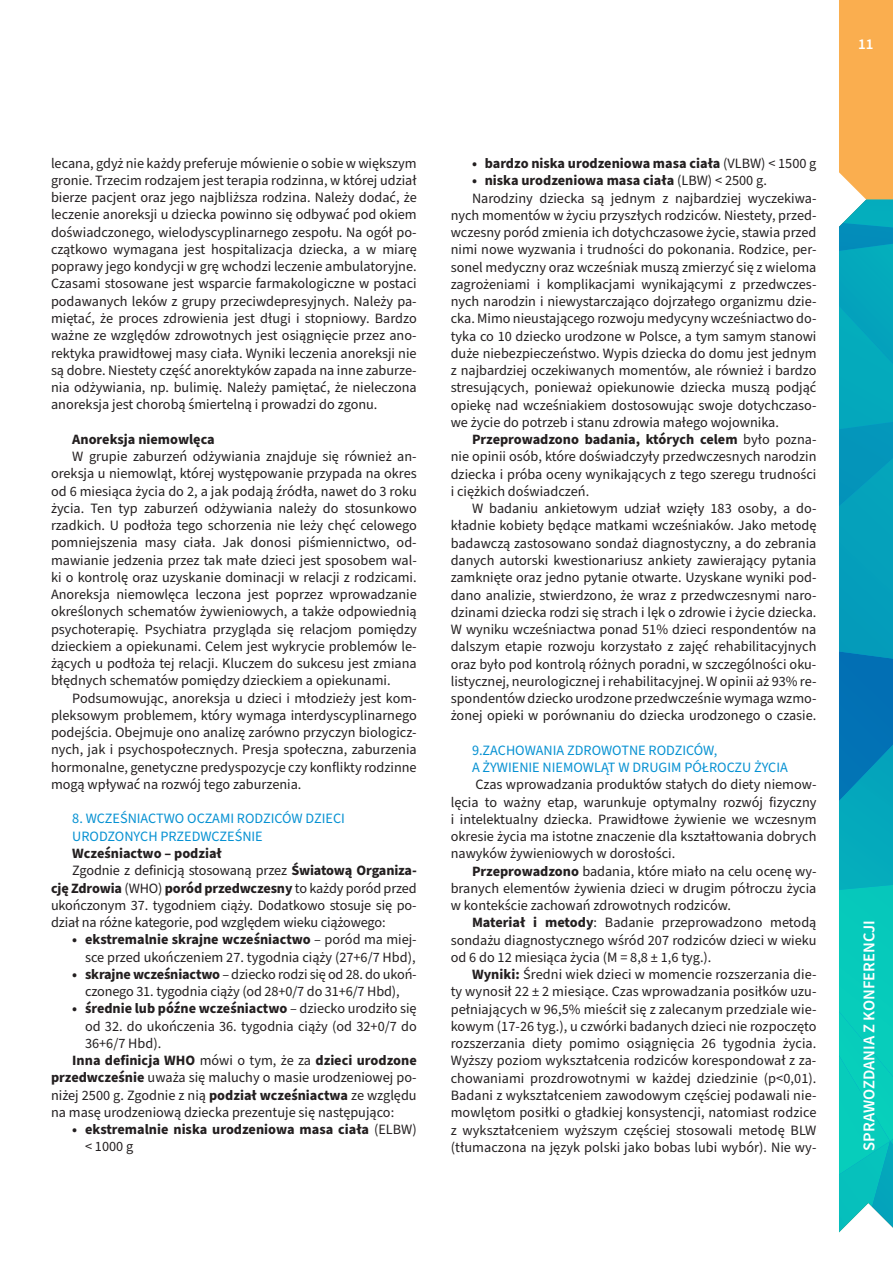
<style>
.page{position:relative;width:893px;height:1263px;background:#fff}
.page>*{position:absolute;margin:0;border:0;box-sizing:border-box;transform-origin:0 0}
.t1{font:600 16.5px "Source Sans Pro";color:#fff}
.t2{font:600 15px "Source Sans Pro";color:#fff}
.t3{font:14.25px/17.2px "Source Sans Pro";color:#231f20;text-align:justify}
.t4{font:700 14.25px/17.2px "Source Sans Pro";color:#231f20}
.t5{font:14.25px/17.2px "Source Sans Pro";color:#0691d2}
.s1{font-weight:700}
.s2{font-weight:400}
</style>
<div class="page">
<svg style="left:839px;top:0;width:54px;height:1233px;background:#31abab"></svg>
<p class="t3" style="left:51px;top:155px;width:367px">lecana, gdyż nie każdy preferuje mówienie o sobie w większym gronie. Trzecim rodzajem jest terapia rodzinna, w której udział bierze pacjent oraz jego najbliższa rodzina. Należy dodać, że leczenie anoreksji u dziecka powinno się odbywać pod okiem doświadczonego, wielodyscyplinarnego zespołu. Na ogół po&shy;czątkowo wymagana jest hospitalizacja dziecka, a w miarę poprawy jego kondycji w grę wchodzi leczenie ambulatoryjne.<br>Czasami stosowane jest wsparcie farmakologiczne w postaci podawanych leków z grupy przeciwdepresyjnych. Należy pa&shy;miętać, że proces zdrowienia jest długi i stopniowy. Bardzo ważne ze względów zdrowotnych jest osiągnięcie przez ano&shy;rektyka prawidłowej masy ciała. Wyniki leczenia anoreksji nie są dobre. Niestety część anorektyków zapada na inne zaburze&shy;nia odżywiania, np. bulimię. Należy pamiętać, że nieleczona anoreksja jest chorobą śmiertelną i prowadzi do zgonu.</p>
<p class="t4" style="left:72px;top:431px;width:144px">Anoreksja niemowlęca</p>
<p class="t3" style="left:51px;top:448px;width:367px;text-indent:21px">W grupie zaburzeń odżywiania znajduje się również an&shy;oreksja u niemowląt, której występowanie przypada na okres od 6 miesiąca życia do 2, a jak podają źródła, nawet do 3 roku życia. Ten typ zaburzeń odżywiania należy do stosunkowo rzadkich. U podłoża tego schorzenia nie leży chęć celowego pomniejszenia masy ciała. Jak donosi piśmiennictwo, od&shy;mawianie jedzenia przez tak małe dzieci jest sposobem wal&shy;ki o kontrolę oraz uzyskanie dominacji w relacji z rodzicami.<br>Anoreksja niemowlęca leczona jest poprzez wprowadzanie określonych schematów żywieniowych, a także odpowiednią psychoterapię. Psychiatra przygląda się relacjom pomiędzy dzieckiem a opiekunami. Celem jest wykrycie problemów le&shy;żących u podłoża tej relacji. Kluczem do sukcesu jest zmiana błędnych schematów pomiędzy dzieckiem a opiekunami.</p>
<p class="t3" style="left:51px;top:690px;width:367px;text-indent:21px">Podsumowując, anoreksja u dzieci i młodzieży jest kom&shy;pleksowym problemem, który wymaga interdyscyplinarnego podejścia. Obejmuje ono analizę zarówno przyczyn biologicz&shy;nych, jak i psychospołecznych. Presja społeczna, zaburzenia hormonalne, genetyczne predyspozycje czy konflikty rodzinne mogą wpływać na rozwój tego zaburzenia.</p>
<p class="t5" style="left:72px;top:810px;width:274px">8. WCZEŚNIACTWO OCZAMI RODZICÓW DZIECI<br>URODZONYCH PRZEDWCZEŚNIE</p>
<p class="t4" style="left:72px;top:845px;width:151px">Wcześniactwo – podział</p>
<p class="t3" style="left:72px;top:862px;width:346px">Zgodnie z definicją stosowaną przez <span class="s1">Światową Organiza-</span></p>
<p class="t4" style="left:51px;top:879px;width:367px">cję Zdrowia <span class="s2">(WHO)</span> poród przedwczesny <span class="s2">to każdy poród przed</span></p>
<p class="t3" style="left:51px;top:897px;width:367px">ukończonym 37. tygodniem ciąży. Dodatkowo stosuje się po-</p>
<p class="t3" style="left:51px;top:914px;width:336px">dział na różne kategorie, pod względem wieku ciążowego:</p>
<p class="t3" style="left:72px;top:931px;width:346px;text-align:right"><span class="s1">• ekstremalnie skrajne wcześniactwo</span> – poród ma miej&shy;sce przed ukończeniem 27. tygodnia ciąży (27+6/7 Hbd),</p>
<p class="t3" style="left:72px;top:966px;width:346px;text-align:center"><span class="s1">• skrajne wcześniactwo</span> – dziecko rodzi się od 28. do ukoń&shy;czonego 31. tygodnia ciąży (od 28+0/7 do 31+6/7 Hbd),</p>
<p class="t4" style="left:72px;top:1000px;width:346px">• średnie lub późne wcześniactwo <span class="s2">– dziecko urodziło się</span></p>
<p class="t3" style="left:85px;top:1018px;width:333px">od 32. do ukończenia 36. tygodnia ciąży (od 32+0/7 do</p>
<p class="t3" style="left:85px;top:1035px;width:78px">36+6/7 Hbd).</p>
<p class="t4" style="left:72px;top:1052px;width:346px">Inna definicja WHO <span class="s2">mówi o tym, że za</span> dzieci urodzone</p>
<p class="t3" style="left:51px;top:1069px;width:367px"><span class="s1">przedwcześnie</span> uważa się maluchy o masie urodzeniowej po-</p>
<p class="t3" style="left:51px;top:1087px;width:367px">niżej 2500 g. Zgodnie z nią <span class="s1">podział wcześniactwa</span> ze względu</p>
<p class="t3" style="left:51px;top:1104px;width:345px">na masę urodzeniową dziecka prezentuje się następująco:</p>
<p class="t4" style="left:85px;top:1121px;width:333px;text-indent:-13px">• ekstremalnie niska urodzeniowa masa ciała <span class="s2">(ELBW) &lt; 1000 g</span></p>
<p class="t4" style="left:472px;top:155px;width:346px">• bardzo niska urodzeniowa masa ciała <span class="s2">(VLBW) &lt; 1500 g</span></p>
<p class="t4" style="left:472px;top:172px;width:296px">• niska urodzeniowa masa ciała <span class="s2">(LBW) &lt; 2500 g.</span></p>
<p class="t3" style="left:472px;top:190px;width:346px">Narodziny dziecka są jednym z najbardziej wyczekiwa-</p>
<p class="t3" style="left:451px;top:207px;width:367px">nych momentów w życiu przyszłych rodziców. Niestety, przed-</p>
<p class="t3" style="left:451px;top:224px;width:367px">wczesny poród zmienia ich dotychczasowe życie, stawia przed</p>
<p class="t3" style="left:451px;top:241px;width:367px">nimi nowe wyzwania i trudności do pokonania. Rodzice, per-</p>
<p class="t3" style="left:451px;top:259px;width:367px">sonel medyczny oraz wcześniak muszą zmierzyć się z wieloma</p>
<p class="t3" style="left:451px;top:276px;width:367px">zagrożeniami i komplikacjami wynikającymi z przedwczes-</p>
<p class="t3" style="left:451px;top:293px;width:367px">nych narodzin i niewystarczająco dojrzałego organizmu dzie-</p>
<p class="t3" style="left:451px;top:310px;width:367px">cka. Mimo nieustającego rozwoju medycyny wcześniactwo do-</p>
<p class="t3" style="left:451px;top:328px;width:367px">tyka co 10 dziecko urodzone w Polsce, a tym samym stanowi</p>
<p class="t3" style="left:451px;top:345px;width:367px">duże niebezpieczeństwo. Wypis dziecka do domu jest jednym</p>
<p class="t3" style="left:451px;top:362px;width:367px">z najbardziej oczekiwanych momentów, ale również i bardzo</p>
<p class="t3" style="left:451px;top:379px;width:367px">stresujących, ponieważ opiekunowie dziecka muszą podjąć</p>
<p class="t3" style="left:451px;top:397px;width:367px">opiekę nad wcześniakiem dostosowując swoje dotychczaso-</p>
<p class="t3" style="left:451px;top:414px;width:330px">we życie do potrzeb i stanu zdrowia małego wojownika.</p>
<p class="t4" style="left:472px;top:431px;width:346px">Przeprowadzono badania, których celem <span class="s2">było pozna-</span></p>
<p class="t3" style="left:451px;top:448px;width:367px">nie opinii osób, które doświadczyły przedwczesnych narodzin</p>
<p class="t3" style="left:451px;top:466px;width:367px">dziecka i próba oceny wynikających z tego szeregu trudności</p>
<p class="t3" style="left:451px;top:483px;width:140px">i ciężkich doświadczeń.</p>
<p class="t3" style="left:472px;top:500px;width:346px">W badaniu ankietowym udział wzięły 183 osoby, a do-</p>
<p class="t3" style="left:451px;top:518px;width:367px">kładnie kobiety będące matkami wcześniaków. Jako metodę</p>
<p class="t3" style="left:451px;top:535px;width:367px">badawczą zastosowano sondaż diagnostyczny, a do zebrania</p>
<p class="t3" style="left:451px;top:552px;width:367px">danych autorski kwestionariusz ankiety zawierający pytania</p>
<p class="t3" style="left:451px;top:569px;width:367px">zamknięte oraz jedno pytanie otwarte. Uzyskane wyniki pod-</p>
<p class="t3" style="left:451px;top:587px;width:367px">dano analizie, stwierdzono, że wraz z przedwczesnymi naro-</p>
<p class="t3" style="left:451px;top:604px;width:367px">dzinami dziecka rodzi się strach i lęk o zdrowie i życie dziecka.</p>
<p class="t3" style="left:451px;top:621px;width:367px">W wyniku wcześniactwa ponad 51% dzieci respondentów na</p>
<p class="t3" style="left:451px;top:638px;width:367px">dalszym etapie rozwoju korzystało z zajęć rehabilitacyjnych</p>
<p class="t3" style="left:451px;top:656px;width:367px">oraz było pod kontrolą różnych poradni, w szczególności oku-</p>
<p class="t3" style="left:451px;top:673px;width:367px">listycznej, neurologicznej i rehabilitacyjnej. W opinii aż 93% re-</p>
<p class="t3" style="left:451px;top:690px;width:367px">spondentów dziecko urodzone przedwcześnie wymaga wzmo-</p>
<p class="t3" style="left:451px;top:707px;width:367px">żonej opieki w porównaniu do dziecka urodzonego o czasie.</p>
<p class="t5" style="left:472px;top:742px;width:317px">9.ZACHOWANIA ZDROWOTNE RODZICÓW,<br>A ŻYWIENIE NIEMOWLĄT W DRUGIM PÓŁROCZU ŻYCIA</p>
<p class="t3" style="left:451px;top:776px;width:367px;text-indent:25px">Czas wprowadzania produktów stałych do diety niemow&shy;lęcia to ważny etap, warunkuje optymalny rozwój fizyczny i intelektualny dziecka. Prawidłowe żywienie we wczesnym okresie życia ma istotne znaczenie dla kształtowania dobrych nawyków żywieniowych w dorosłości.</p>
<p class="t3" style="left:451px;top:863px;width:367px;text-indent:21px"><span class="s1">Przeprowadzono</span> badania, które miało na celu ocenę wy&shy;branych elementów żywienia dzieci w drugim półroczu życia w kontekście zachowań zdrowotnych rodziców.</p>
<p class="t3" style="left:451px;top:914px;width:367px;text-indent:21px"><span class="s1">Materiał i metody</span>: Badanie przeprowadzono metodą sondażu diagnostycznego wśród 207 rodziców dzieci w wieku od 6 do 12 miesiąca życia (M = 8,8 ± 1,6 tyg.).</p>
<p class="t3" style="left:451px;top:966px;width:367px;text-indent:21px"><span class="s1">Wyniki:</span> Średni wiek dzieci w momencie rozszerzania die&shy;ty wynosił 22 ± 2 miesiące. Czas wprowadzania posiłków uzu&shy;pełniających w 96,5% mieścił się z zalecanym przedziale wie&shy;kowym (17-26 tyg.), u czwórki badanych dzieci nie rozpoczęto rozszerzania diety pomimo osiągnięcia 26 tygodnia życia.<br>Wyższy poziom wykształcenia rodziców korespondował z za&shy;chowaniami prozdrowotnymi w każdej dziedzinie (p&lt;0,01).<br>Badani z wykształceniem zawodowym częściej podawali nie&shy;mowlętom posiłki o gładkiej konsystencji, natomiast rodzice z wykształceniem wyższym częściej stosowali metodę BLW (tłumaczona na język polski jako bobas lubi wybór). Nie wy-</p>
<p class="t2" style="left:858px;top:34px;width:17px">11</p>
<p class="t1" style="left:858px;top:1151px;width:232px;rotate:-90deg">SPRAWOZDANIA Z KONFERENCJI</p>
</div>
